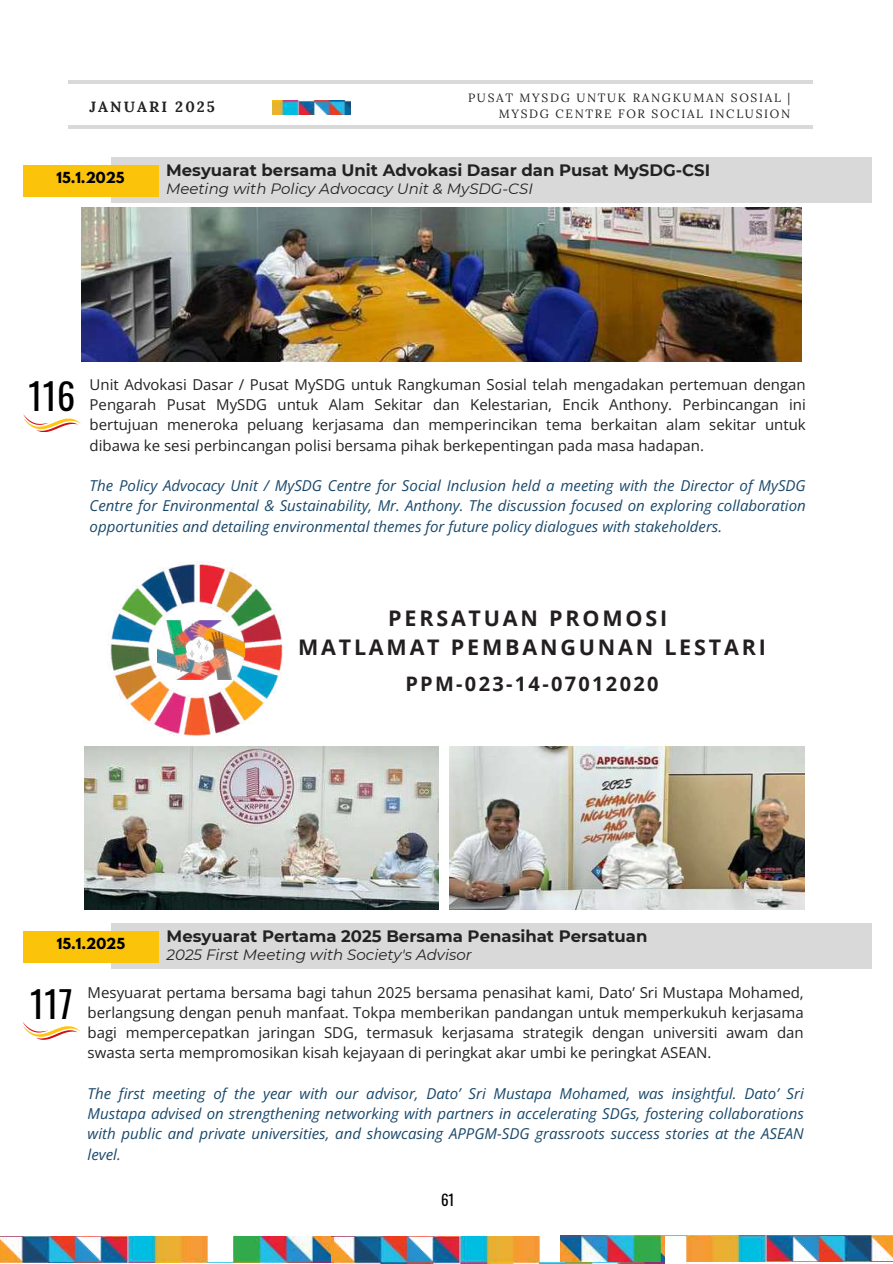
<style>
.page{position:relative;width:893px;height:1264px;background:#fff}
.page>*{position:absolute;margin:0;border:0;box-sizing:border-box;transform-origin:0 0}
.t1{font:36px "Oswald";color:#000}
.t2{font:700 21.45px/29.4px "Open Sans";letter-spacing:.13em;color:#231f20;text-align:center}
.t3{font:700 19.95px "Open Sans";letter-spacing:.115em;color:#231f20}
.t4{font:700 16.5px "Montserrat";color:#222}
.t5{font:15px/20.2px "Open Sans";color:#222;text-align:justify}
.t6{font:italic 15px/20.2px "Open Sans";color:#19486a;text-align:justify}
.t7{font:italic 15px "Montserrat";color:#222}
.t8{font:15px "Oswald";color:#000}
.t9{font:700 14.85px "Lora";letter-spacing:.14em;color:#222}
.t10{font:700 13.5px "League Spartan";color:#000}
.t11{font:12px/16px "Lora";letter-spacing:.14em;color:#222;text-align:right}
</style>
<div class="page">
<hr style="left:68px;top:126px;width:744px;height:3px;background:#000">
<hr style="left:69px;top:80px;width:743px;height:3px;background:#000">
<img style="left:0;top:1236px;width:331px;height:26px">
<img style="left:331px;top:1236px;width:333px;height:27px">
<img style="left:560px;top:1235px;width:332px;height:26px">
<img style="left:273px;top:101px;width:77px;height:13px">
<img style="left:81px;top:207px;width:720px;height:154px">
<div style="left:111px;top:157px;width:760px;height:46px;background:#d9d9d9"></div>
<div style="left:23px;top:165px;width:135px;height:32px;background:#fcc30b"></div>
<svg style="left:23px;top:414px;width:58px;height:18px"></svg>
<img style="left:84px;top:746px;width:354px;height:164px">
<img style="left:110px;top:563px;width:173px;height:173px">
<img style="left:157px;top:621px;width:88px;height:58px">
<img style="left:450px;top:746px;width:354px;height:164px">
<div style="left:112px;top:923px;width:759px;height:45px;background:#d9d9d9"></div>
<div style="left:23px;top:931px;width:136px;height:31px;background:#fcc30b"></div>
<svg style="left:22px;top:1022px;width:58px;height:17px"></svg>
<p class="t9" style="left:89px;top:94px;width:127px">JANUARI 2025</p>
<p class="t11" style="left:468px;top:89px;width:324px">PUSAT MYSDG UNTUK RANGKUMAN SOSIAL |<br>MYSDG CENTRE FOR SOCIAL INCLUSION</p>
<p class="t10" style="left:56px;top:167px;width:70px">15.1.2025</p>
<p class="t4" style="left:166px;top:159px;width:545px">Mesyuarat bersama Unit Advokasi Dasar dan Pusat MySDG-CSI</p>
<p class="t7" style="left:166px;top:178px;width:368px">Meeting with Policy Advocacy Unit &amp; MySDG-CSI</p>
<h1 class="t1" style="left:29px;top:365px;width:48px">116</h1>
<p class="t5" style="left:90px;top:374px;width:717px">Unit Advokasi Dasar / Pusat MySDG untuk Rangkuman Sosial telah mengadakan pertemuan dengan Pengarah Pusat MySDG untuk Alam Sekitar dan Kelestarian, Encik Anthony. Perbincangan ini bertujuan meneroka peluang kerjasama dan memperincikan tema berkaitan alam sekitar untuk dibawa ke sesi perbincangan polisi bersama pihak berkepentingan pada masa hadapan.</p>
<p class="t6" style="left:90px;top:475px;width:717px">The Policy Advocacy Unit / MySDG Centre for Social Inclusion held a meeting with the Director of MySDG Centre for Environmental &amp; Sustainability, Mr. Anthony. The discussion focused on exploring collaboration opportunities and detailing environmental themes for future policy dialogues with stakeholders.</p>
<h2 class="t2" style="left:298px;top:602px;width:469px">PERSATUAN PROMOSI<br>MATLAMAT PEMBANGUNAN LESTARI</h2>
<h3 class="t3" style="left:405px;top:670px;width:255px">PPM-023-14-07012020</h3>
<p class="t10" style="left:57px;top:933px;width:70px">15.1.2025</p>
<p class="t4" style="left:167px;top:924px;width:482px">Mesyuarat Pertama 2025 Bersama Penasihat Persatuan</p>
<p class="t7" style="left:167px;top:943px;width:307px">2025 First Meeting with Society's Advisor</p>
<h1 class="t1" style="left:30px;top:972px;width:44px">117</h1>
<p class="t5" style="left:88px;top:981px;width:717px">Mesyuarat pertama bersama bagi tahun 2025 bersama penasihat kami, Dato’ Sri Mustapa Mohamed, berlangsung dengan penuh manfaat. Tokpa memberikan pandangan untuk memperkukuh kerjasama bagi mempercepatkan jaringan SDG, termasuk kerjasama strategik dengan universiti awam dan swasta serta mempromosikan kisah kejayaan di peringkat akar umbi ke peringkat ASEAN.</p>
<p class="t6" style="left:88px;top:1082px;width:717px">The first meeting of the year with our advisor, Dato’ Sri Mustapa Mohamed, was insightful. Dato’ Sri Mustapa advised on strengthening networking with partners in accelerating SDGs, fostering collaborations with public and private universities, and showcasing APPGM-SDG grassroots success stories at the ASEAN level.</p>
<p class="t8" style="left:441px;top:1186px;width:15px">61</p>
</div>
